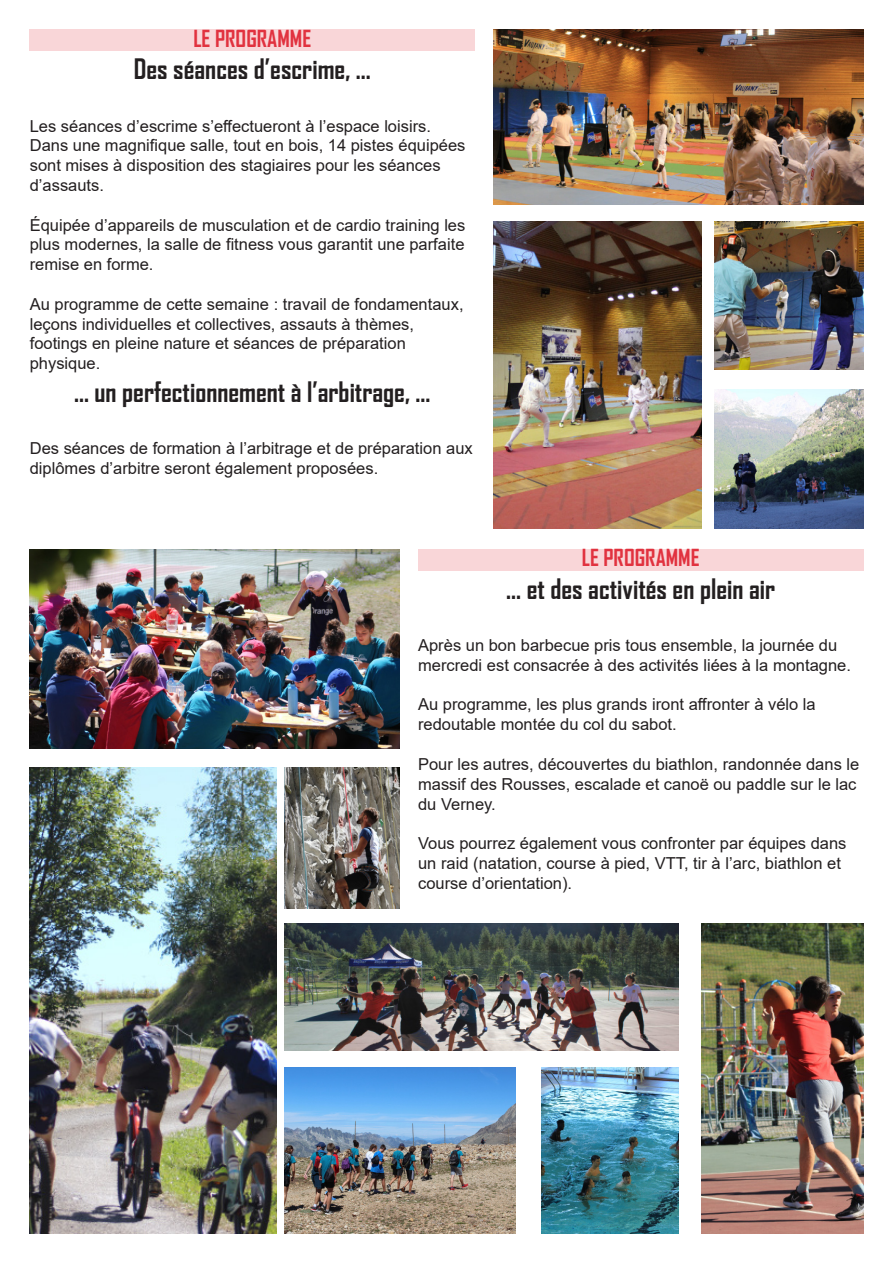
<style>
.page{position:relative;width:893px;height:1263px;background:#fff}
.page>*{position:absolute;margin:0;border:0;box-sizing:border-box;transform-origin:0 0}
.Paragraphe{font:700 27px "Agency FB";color:#231f20}
.Titre_2{font:700 22.5px "Agency FB";color:#e1323f}
.t1{font:16.5px/19.8px "Arial";color:#231f20}
</style>
<div class="page">
<div style="left:30px;top:30px;width:445px;height:21px;background:#f9d6d8"></div>
<div style="left:418px;top:549px;width:445px;height:21px;background:#f9d6d8"></div>
<img style="left:493px;top:30px;width:370px;height:175px">
<img style="left:493px;top:222px;width:209px;height:306px">
<img style="left:714px;top:222px;width:149px;height:147px">
<img style="left:714px;top:389px;width:149px;height:139px">
<img style="left:30px;top:549px;width:370px;height:199px">
<img style="left:30px;top:767px;width:246px;height:466px">
<img style="left:285px;top:767px;width:115px;height:141px">
<img style="left:285px;top:923px;width:394px;height:127px">
<img style="left:285px;top:1067px;width:231px;height:166px">
<img style="left:541px;top:1067px;width:138px;height:166px">
<img style="left:702px;top:923px;width:161px;height:310px">
<p class="Titre_2" style="left:193px;top:25px;width:119px">LE PROGRAMME</p>
<p class="Paragraphe" style="left:134px;top:52px;width:239px">Des séances d’escrime, ...</p>
<p class="t1" style="left:30px;top:116px;width:437px">Les séances d’escrime s’effectueront à l’espace loisirs.<br>Dans une magnifique salle, tout en bois, 14 pistes équipées sont mises à disposition des stagiaires pour les séances d’assauts.</p>
<p class="t1" style="left:30px;top:215px;width:437px;text-align:justify">Équipée d’appareils de musculation et de cardio training les plus modernes, la salle de fitness vous garantit une parfaite remise en forme.</p>
<p class="t1" style="left:30px;top:294px;width:435px">Au programme de cette semaine : travail de fondamentaux, leçons individuelles et collectives, assauts à thèmes, footings en pleine nature et séances de préparation physique.</p>
<p class="Paragraphe" style="left:74px;top:375px;width:358px">... un perfectionnement à l’arbitrage, ...</p>
<p class="t1" style="left:30px;top:438px;width:444px">Des séances de formation à l’arbitrage et de préparation aux diplômes d’arbitre seront également proposées.</p>
<p class="Titre_2" style="left:582px;top:544px;width:119px">LE PROGRAMME</p>
<p class="Paragraphe" style="left:506px;top:572px;width:270px">... et des activités en plein air</p>
<p class="t1" style="left:418px;top:635px;width:434px">Après un bon barbecue pris tous ensemble, la journée du mercredi est consacrée à des activités liées à la montagne.</p>
<p class="t1" style="left:418px;top:695px;width:399px">Au programme, les plus grands iront affronter à vélo la redoutable montée du col du sabot.</p>
<p class="t1" style="left:418px;top:754px;width:443px">Pour les autres, découvertes du biathlon, randonnée dans le massif des Rousses, escalade et canoë ou paddle sur le lac du Verney.</p>
<p class="t1" style="left:418px;top:833px;width:430px">Vous pourrez également vous confronter par équipes dans un raid (natation, course à pied, VTT, tir à l’arc, biathlon et course d’orientation).</p>
</div>
